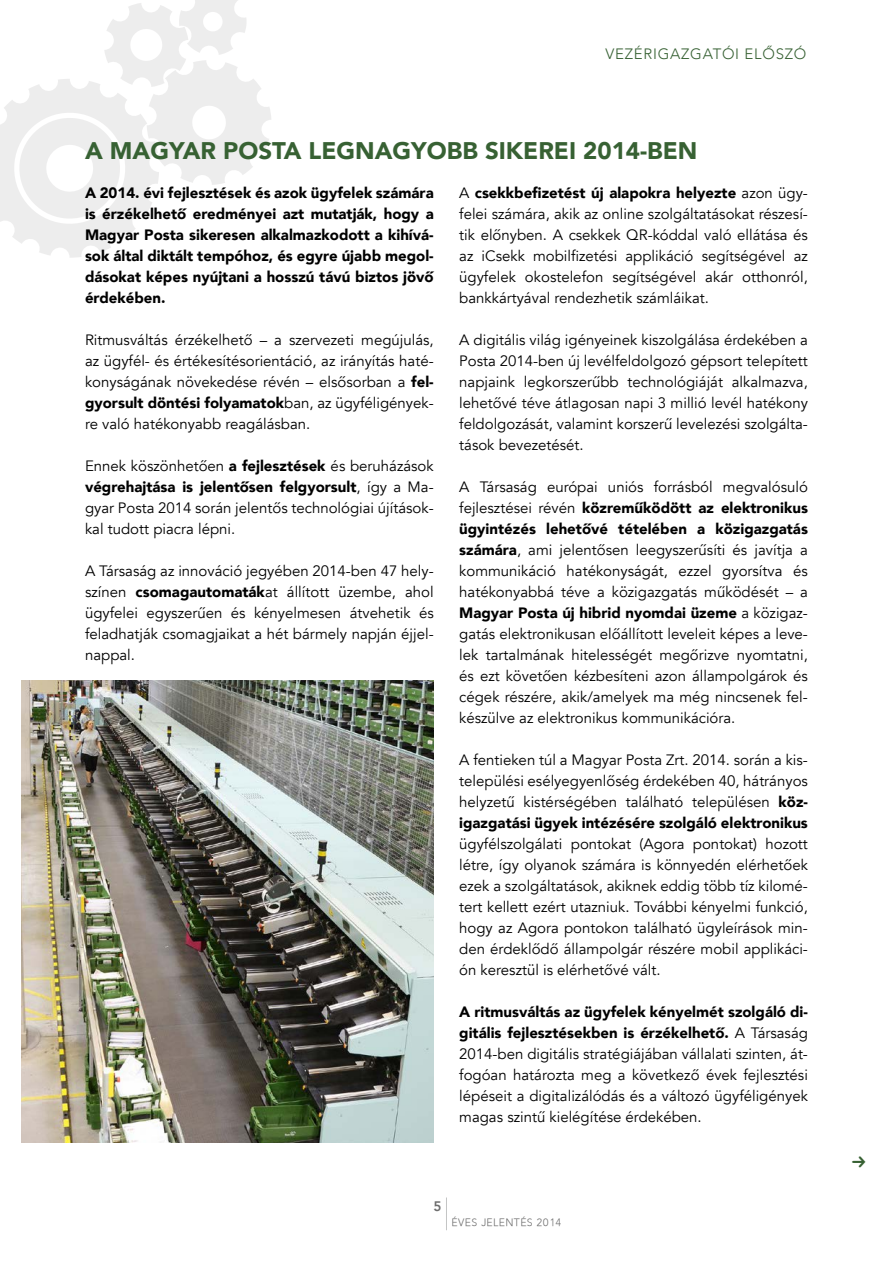
<style>
.page{position:relative;width:893px;height:1263px;background:#fff}
.page>*{position:absolute;margin:0;border:0;box-sizing:border-box;transform-origin:0 0}
.t1{font:900 24px "Avenir";color:#376133}
.t2{font:15px/21px "Avenir";color:#000;text-align:justify}
.t3{font:900 15px/21px "Avenir";color:#000;text-align:justify}
.t4{font:300 15px "Avenir";letter-spacing:.05em;color:#376133}
.t5{font:13.5px "Avenir Hv PFL Normal";color:#6e6e6e}
.t6{font:10.5px "Avenir Lt PFL Normal";letter-spacing:.1em;color:#6e6e6e}
.s1{font-weight:900}
</style>
<div class="page">
<svg style="left:0;top:0;width:271px;height:258px"></svg>
<hr style="left:446px;top:1197px;width:1px;height:33px;background:#c4c5c5">
<img style="left:21px;top:681px;width:413px;height:462px">
<p class="t4" style="left:605px;top:45px;width:203px">VEZÉRIGAZGATÓI ELŐSZÓ</p>
<h1 class="t1" style="left:85px;top:130px;width:614px">A MAGYAR POSTA LEGNAGYOBB SIKEREI 2014-BEN</h1>
<p class="t3" style="left:85px;top:181px;width:350px">A 2014. évi fejlesztések és azok ügyfelek számára is érzékelhető eredményei azt mutatják, hogy a Magyar Posta sikeresen alkalmazkodott a kihívá&shy;sok által diktált tempóhoz, és egyre újabb megol&shy;dásokat képes nyújtani a hosszú távú biztos jövő érdekében.</p>
<p class="t2" style="left:85px;top:329px;width:350px">Ritmusváltás érzékelhető – a szervezeti megújulás, az ügyfél- és értékesítésorientáció, az irányítás haté&shy;konyságának növekedése révén – elsősorban a <span class="s1">fel&shy;gyorsult döntési folyamatok</span>ban, az ügyféligények&shy;re való hatékonyabb reagálásban.</p>
<p class="t2" style="left:85px;top:455px;width:350px">Ennek köszönhetően <span class="s1">a fejlesztések</span> és beruházások <span class="s1">végrehajtása is jelentősen felgyorsult</span>, így a Ma&shy;gyar Posta 2014 során jelentős technológiai újítások&shy;kal tudott piacra lépni.</p>
<p class="t2" style="left:85px;top:560px;width:350px">A Társaság az innováció jegyében 2014-ben 47 hely&shy;színen <span class="s1">csomagautomaták</span>at állított üzembe, ahol ügyfelei egyszerűen és kényelmesen átvehetik és feladhatják csomagjaikat a hét bármely napján éjjel&shy;nappal.</p>
<p class="t2" style="left:459px;top:182px;width:350px">A <span class="s1">csekkbefizetést új alapokra helyezte</span> azon ügy&shy;felei számára, akik az online szolgáltatásokat részesí&shy;tik előnyben. A csekkek QR-kóddal való ellátása és az iCsekk mobilfizetési applikáció segítségével az ügyfelek okostelefon segítségével akár otthonról, bankkártyával rendezhetik számláikat.</p>
<p class="t2" style="left:459px;top:329px;width:350px">A digitális világ igényeinek kiszolgálása érdekében a Posta 2014-ben új levélfeldolgozó gépsort telepített napjaink legkorszerűbb technológiáját alkalmazva, lehetővé téve átlagosan napi 3 millió levél hatékony feldolgozását, valamint korszerű levelezési szolgálta&shy;tások bevezetését.</p>
<p class="t2" style="left:459px;top:476px;width:350px">A Társaság európai uniós forrásból megvalósuló fejlesztései révén <span class="s1">közreműködött az elektronikus ügyintézés lehetővé tételében a közigazgatás számára</span>, ami jelentősen leegyszerűsíti és javítja a kommunikáció hatékonyságát, ezzel gyorsítva és hatékonyabbá téve a közigazgatás működését – a <span class="s1">Magyar Posta új hibrid nyomdai üzeme</span> a közigaz&shy;gatás elektronikusan előállított leveleit képes a leve&shy;lek tartalmának hitelességét megőrizve nyomtatni, és ezt követően kézbesíteni azon állampolgárok és cégek részére, akik/amelyek ma még nincsenek fel&shy;készülve az elektronikus kommunikációra.</p>
<p class="t2" style="left:459px;top:749px;width:350px">A fentieken túl a Magyar Posta Zrt. 2014. során a kis&shy;települési esélyegyenlőség érdekében 40, hátrányos helyzetű kistérségében található településen <span class="s1">köz&shy;igazgatási ügyek intézésére szolgáló elektronikus</span></p>
<p class="t2" style="left:459px;top:833px;width:350px">ügyfélszolgálati pontokat (Agora pontokat) hozott létre, így olyanok számára is könnyedén elérhetőek ezek a szolgáltatások, akiknek eddig több tíz kilomé&shy;tert kellett ezért utazniuk. További kényelmi funkció, hogy az Agora pontokon található ügyleírások min&shy;den érdeklődő állampolgár részére mobil applikáci&shy;ón keresztül is elérhetővé vált.</p>
<p class="t2" style="left:459px;top:1001px;width:350px"><span class="s1">A ritmusváltás az ügyfelek kényelmét szolgáló di&shy;gitális fejlesztésekben is érzékelhető.</span> A Társaság 2014-ben digitális stratégiájában vállalati szinten, át&shy;fogóan határozta meg a következő évek fejlesztési lépéseit a digitalizálódás és a változó ügyféligények magas szintű kielégítése érdekében.</p>
<p class="t5" style="left:433px;top:1198px;width:9px">5</p>
<p class="t6" style="left:452px;top:1216px;width:111px">ÉVES JELENTÉS 2014</p>
</div>
